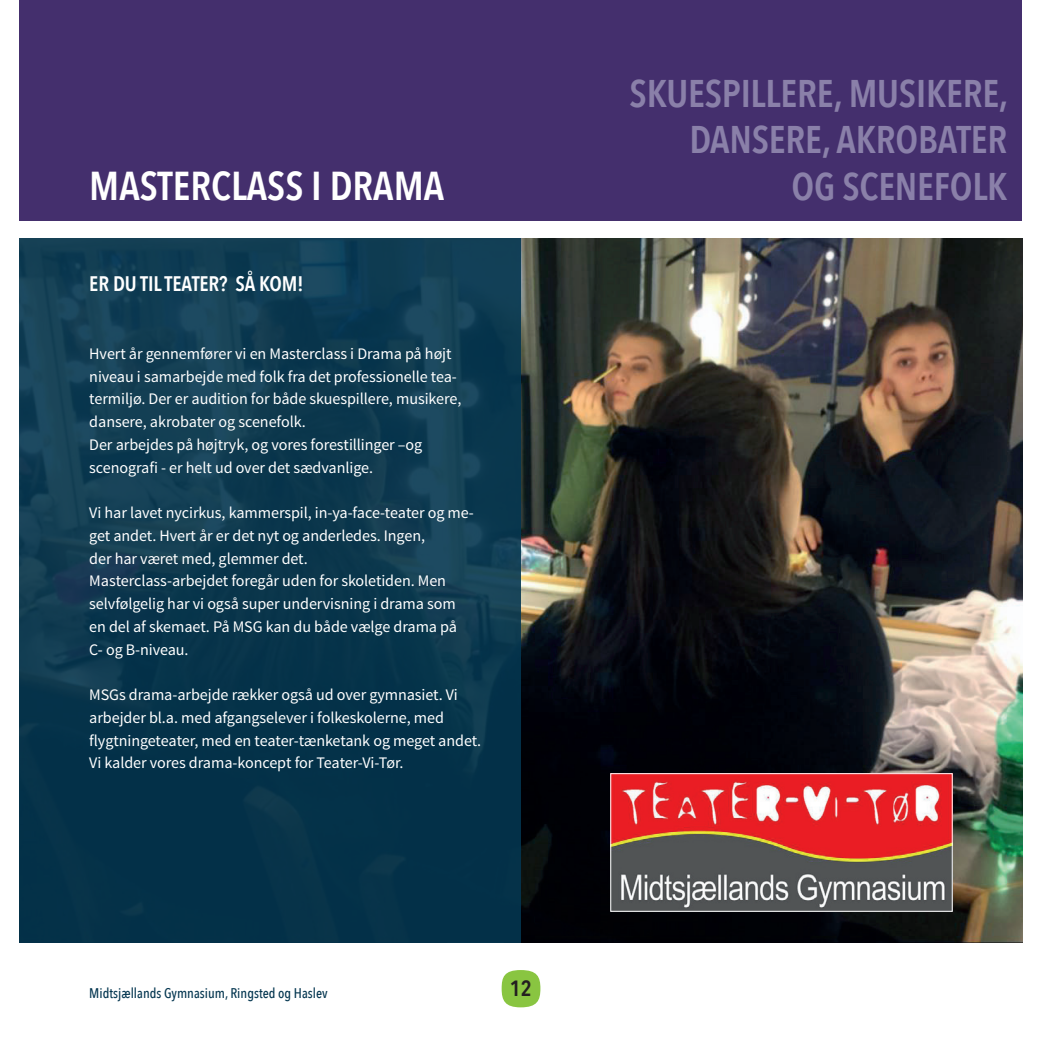
<style>
.page{position:relative;width:1042px;height:1042px;background:#fff}
.page>*{position:absolute;margin:0;border:0;box-sizing:border-box;transform-origin:0 0}
.t1{font:600 40.25px "Avenir Next Condensed";color:#fff}
.t2{font:600 38.5px/46.2px "Avenir Next Condensed";letter-spacing:-.005em;color:#8a80a9;text-align:right}
.t3{font:600 22.05px "Avenir Next Condensed";color:#231f20}
.t4{font:600 21px "Avenir Next Condensed";letter-spacing:-.005em;color:#fff}
.t5{font:16.1px/22.8px "Source Sans Pro";letter-spacing:-.005em;color:#fff}
.t6{font:500 14px "Avenir Next Condensed";color:#043650}
</style>
<div class="page">
<div style="left:20px;top:0;width:1002px;height:221px;background:#442f6d"></div>
<img style="left:521px;top:238px;width:501px;height:705px">
<svg style="left:20px;top:238px;width:501px;height:705px;fill:#09364c"></svg>
<img style="left:612px;top:775px;width:338px;height:135px">
<div style="left:610px;top:773px;width:342px;height:139px;border:1px solid #fff"></div>
<div style="left:502px;top:970px;width:38px;height:37px;background:#89c541;border-radius:50%"></div>
<h1 class="t1" style="left:89px;top:151px;width:356px">MASTERCLASS I DRAMA</h1>
<h3 class="t4" style="left:89px;top:265px;width:216px">ER DU TIL TEATER? SÅ KOM!</h3>
<p class="t5" style="left:89px;top:342px;width:373px">Hvert år gennemfører vi en Masterclass i Drama på højt niveau i samarbejde med folk fra det professionelle tea&shy;termiljø. Der er audition for både skuespillere, musikere, dansere, akrobater og scenefolk.<br>Der arbejdes på højtryk, og vores forestillinger –og scenografi - er helt ud over det sædvanlige.</p>
<p class="t5" style="left:89px;top:502px;width:386px">Vi har lavet nycirkus, kammerspil, in-ya-face-teater og me&shy;get andet. Hvert år er det nyt og anderledes. Ingen,<br>der har været med, glemmer det.<br>Masterclass-arbejdet foregår uden for skoletiden. Men selvfølgelig har vi også super undervisning i drama som en del af skemaet. På MSG kan du både vælge drama på C- og B-niveau.</p>
<p class="t5" style="left:89px;top:684px;width:393px">MSGs drama-arbejde rækker også ud over gymnasiet. Vi arbejder bl.a. med afgangselever i folkeskolerne, med flygtningeteater, med en teater-tænketank og meget andet.<br>Vi kalder vores drama-koncept for Teater-Vi-Tør.</p>
<p class="t6" style="left:89px;top:984px;width:240px">Midtsjællands Gymnasium, Ringsted og Haslev</p>
<h3 class="t3" style="left:510px;top:969px;width:24px">12</h3>
<h2 class="t2" style="left:629px;top:70px;width:380px">SKUESPILLERE, MUSIKERE,<br>DANSERE, AKROBATER<br>OG SCENEFOLK</h2>
</div>
